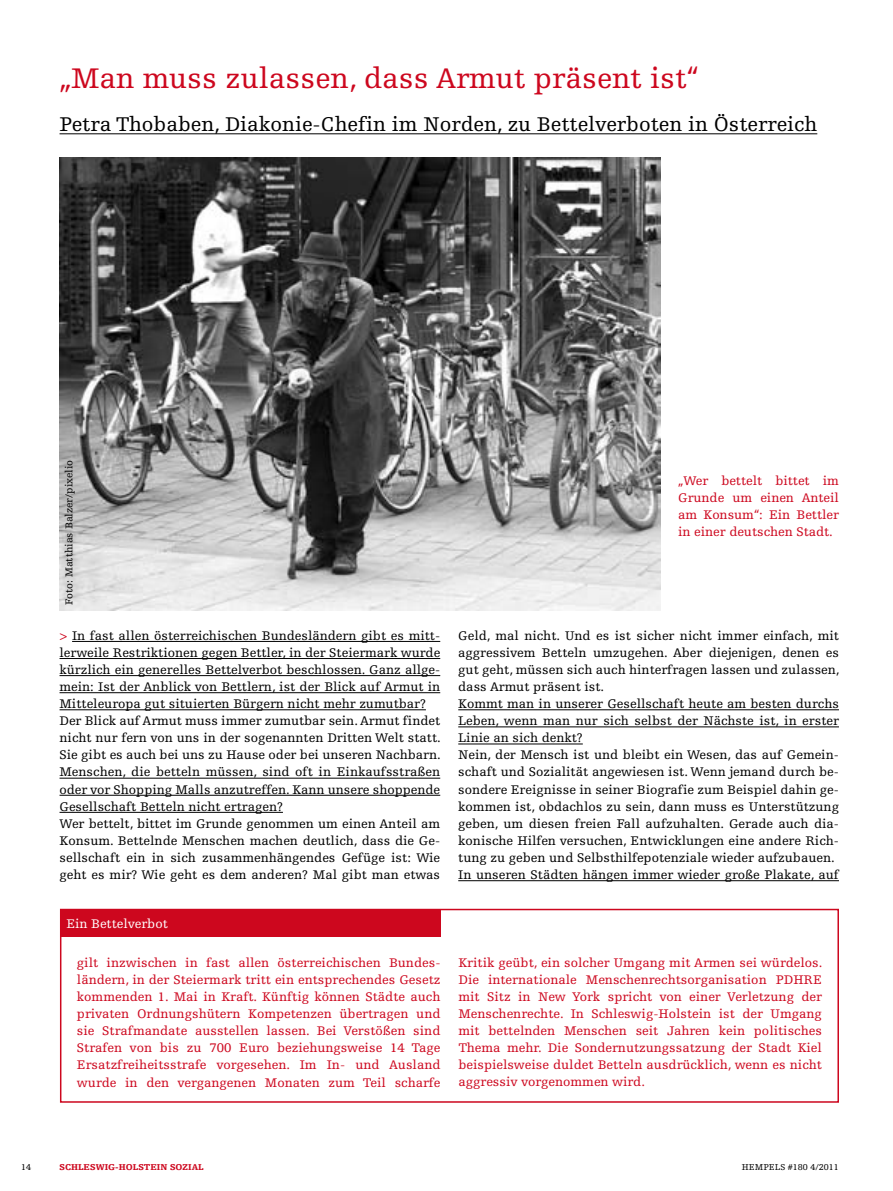
<style>
.page{position:relative;width:893px;height:1191px;background:#fff}
.page>*{position:absolute;margin:0;border:0;box-sizing:border-box;transform-origin:0 0}
.t1{font:30px "Hempels Egyptienne";color:#cd071e}
.t2{font:21px "Hempels Egyptienne";color:#000}
.t3{font:13.2px/17.1px "Hempels Egyptienne";color:#000}
.t4{font:13.2px/17.1px "Hempels Egyptienne";color:#cd071e;text-align:justify}
.t5{font:13.2px "Hempels Egyptienne";color:#fff}
.t6{font:10.5px "Hempels Egyptienne";color:#000}
.t7{font:900 9px "Hempels Egyptienne";letter-spacing:.005em;color:#cd071e}
.t8{font:9px "Hempels Egyptienne";color:#000}
.s1{color:#cd071e}
</style>
<div class="page">
<hr style="left:60px;top:133px;width:757px;height:1px;background:#000">
<hr style="left:72px;top:641px;width:368px;height:1px;background:#000">
<hr style="left:60px;top:658px;width:380px;height:1px;background:#000">
<hr style="left:60px;top:675px;width:380px;height:1px;background:#000">
<hr style="left:60px;top:692px;width:380px;height:1px;background:#000">
<hr style="left:60px;top:709px;width:366px;height:1px;background:#000">
<hr style="left:60px;top:778px;width:380px;height:1px;background:#000">
<hr style="left:60px;top:795px;width:380px;height:1px;background:#000">
<hr style="left:60px;top:812px;width:223px;height:1px;background:#000">
<hr style="left:458px;top:709px;width:381px;height:1px;background:#000">
<hr style="left:458px;top:726px;width:381px;height:1px;background:#000">
<hr style="left:458px;top:743px;width:125px;height:1px;background:#000">
<hr style="left:458px;top:880px;width:381px;height:1px;background:#000">
<img style="left:60px;top:157px;width:600px;height:453px">
<div style="left:60px;top:908px;width:380px;height:28px;background:#cd071e"></div>
<div style="left:60px;top:908px;width:779px;height:194px;border:2px solid #cd071e"></div>
<h1 class="t1" style="left:60px;top:62px;width:640px">„Man muss zulassen, dass Armut präsent ist“</h1>
<h2 class="t2" style="left:60px;top:113px;width:759px">Petra Thobaben, Diakonie-Chefin im Norden, zu Bettelverboten in Österreich</h2>
<p class="t6" style="left:63px;top:605px;width:146px;rotate:-90deg">Foto: Matthias Balzer/pixelio</p>
<p class="t4" style="left:678px;top:472px;width:162px">„Wer bettelt bittet im Grunde um einen Anteil am Konsum“: Ein Bettler in einer deutschen Stadt.</p>
<p class="t3" style="left:60px;top:627px;width:383px"><span class="s1">&gt;</span> In fast allen österreichischen Bundesländern gibt es mitt&shy;lerweile Restriktionen gegen Bettler, in der Steiermark wurde kürzlich ein generelles Bettelverbot beschlossen. Ganz allge&shy;mein: Ist der Anblick von Bettlern, ist der Blick auf Armut in Mitteleuropa gut situierten Bürgern nicht mehr zumutbar?<br>Der Blick auf Armut muss immer zumutbar sein. Armut findet nicht nur fern von uns in der sogenannten Dritten Welt statt.<br>Sie gibt es auch bei uns zu Hause oder bei unseren Nachbarn.<br>Menschen, die betteln müssen, sind oft in Einkaufsstraßen oder vor Shopping Malls anzutreffen. Kann unsere shoppende Gesellschaft Betteln nicht ertragen?<br>Wer bettelt, bittet im Grunde genommen um einen Anteil am Konsum. Bettelnde Menschen machen deutlich, dass die Ge&shy;sellschaft ein in sich zusammenhängendes Gefüge ist: Wie geht es mir? Wie geht es dem anderen? Mal gibt man etwas</p>
<p class="t3" style="left:458px;top:627px;width:383px">Geld, mal nicht. Und es ist sicher nicht immer einfach, mit aggressivem Betteln umzugehen. Aber diejenigen, denen es gut geht, müssen sich auch hinterfragen lassen und zulassen, dass Armut präsent ist.<br>Kommt man in unserer Gesellschaft heute am besten durchs Leben, wenn man nur sich selbst der Nächste ist, in erster Linie an sich denkt?<br>Nein, der Mensch ist und bleibt ein Wesen, das auf Gemein&shy;schaft und Sozialität angewiesen ist. Wenn jemand durch be&shy;sondere Ereignisse in seiner Biografie zum Beispiel dahin ge&shy;kommen ist, obdachlos zu sein, dann muss es Unterstützung geben, um diesen freien Fall aufzuhalten. Gerade auch dia&shy;konische Hilfen versuchen, Entwicklungen eine andere Rich&shy;tung zu geben und Selbsthilfepotenziale wieder aufzubauen.<br>In unseren Städten hängen immer wieder große Plakate, auf</p>
<p class="t5" style="left:66px;top:916px;width:103px">Ein Bettelverbot</p>
<p class="t4" style="left:77px;top:954px;width:365px;text-align:left">gilt inzwischen in fast allen österreichischen Bundes&shy;ländern, in der Steiermark tritt ein entsprechendes Gesetz kommenden 1. Mai in Kraft. Künftig können Städte auch privaten Ordnungshütern Kompetenzen übertragen und sie Strafmandate ausstellen lassen. Bei Verstößen sind Strafen von bis zu 700 Euro beziehungsweise 14 Tage Ersatzfreiheitsstrafe vorgesehen. Im In- und Ausland wurde in den vergangenen Monaten zum Teil scharfe</p>
<p class="t4" style="left:458px;top:954px;width:366px">Kritik geübt, ein solcher Umgang mit Armen sei würdelos.<br>Die internationale Menschenrechtsorganisation PDHRE mit Sitz in New York spricht von einer Verletzung der Menschenrechte. In Schleswig-Holstein ist der Umgang mit bettelnden Menschen seit Jahren kein politisches Thema mehr. Die Sondernutzungssatzung der Stadt Kiel beispielsweise duldet Betteln ausdrücklich, wenn es nicht aggressiv vorgenommen wird.</p>
<p class="t7" style="left:60px;top:1161px;width:146px">SCHLESWIG-HOLSTEIN SOZIAL</p>
<p class="t8" style="left:21px;top:1161px;width:12px">14</p>
<p class="t8" style="left:742px;top:1161px;width:99px">HEMPELS #180 4/2011</p>
</div>
